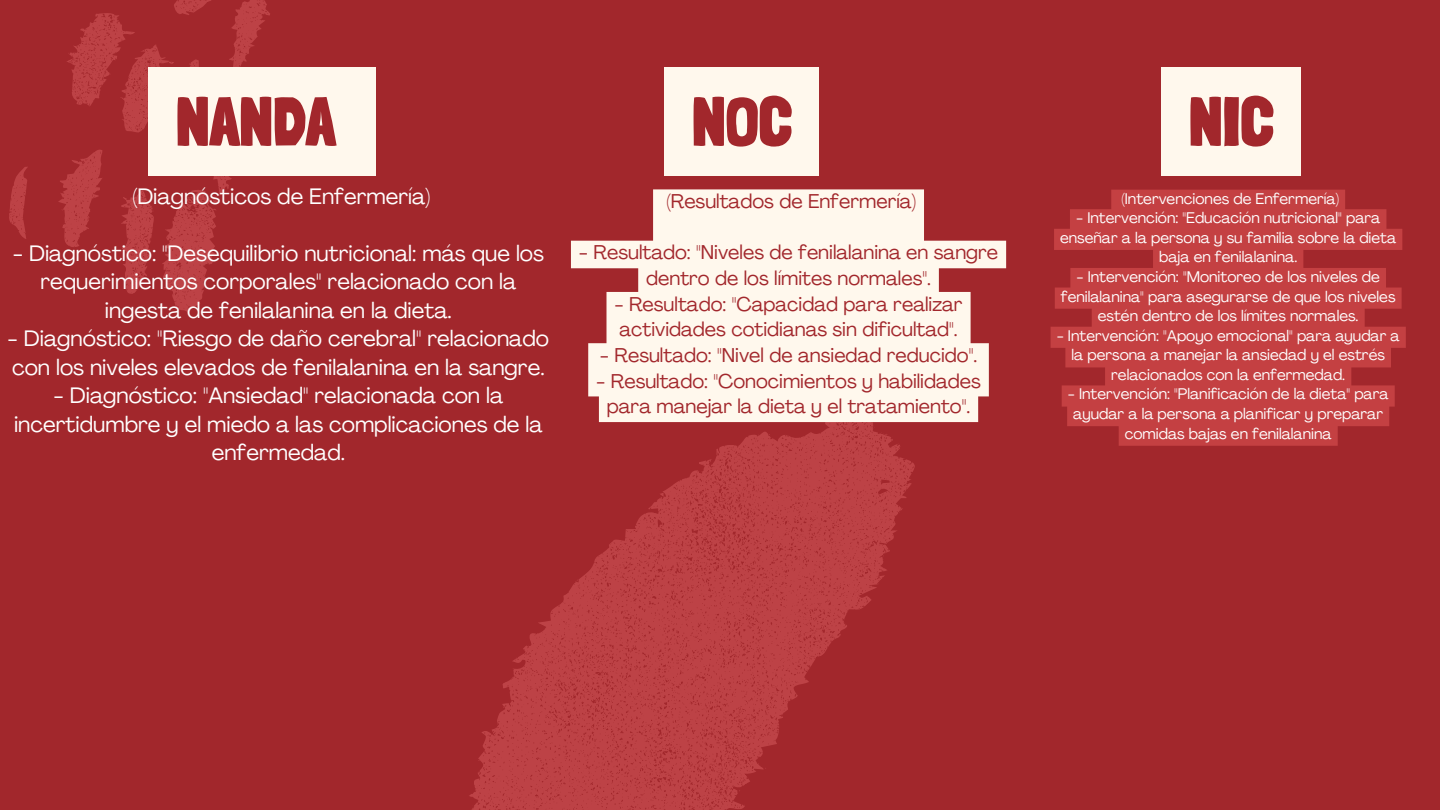
<style>
.page{position:relative;width:1440px;height:810px;background:#a2272c}
.page>*{position:absolute;margin:0;border:0;box-sizing:border-box;transform-origin:0 0}
.t1{font:900 68px "Londrina Solid";color:#a2272c}
.t2{font:22.1px/28.5px "Agrandir";color:#fff;text-align:center}
.t3{font:19.7px/25.6px "Agrandir";color:#a2272c;text-align:center}
.t4{font:15.2px/19.6px "Agrandir";color:#fff;text-align:center}
</style>
<div class="page">
<svg style="left:469px;top:422px;width:446px;height:388px;fill:#b73d41"></svg>
<svg style="left:657px;top:493px;width:7px;height:10px"></svg>
<svg style="left:571px;top:189px;width:435px;height:233px;fill:#fff8ed"></svg>
<svg style="left:9px;top:0;width:277px;height:315px"></svg>
<div style="left:665px;top:67px;width:154px;height:108px;background:#fff8ed"></div>
<svg style="left:1051px;top:190px;width:355px;height:256px;fill:#c44042"></svg>
<div style="left:149px;top:67px;width:227px;height:108px;background:#fff8ed"></div>
<div style="left:1162px;top:67px;width:139px;height:108px;background:#fff8ed"></div>
<p class="t1" style="left:176px;top:81px;width:161px">NANDA</p>
<p class="t1" style="left:1189px;top:81px;width:86px">NIC</p>
<h1 class="t1" style="left:692px;top:81px;width:101px">NOC</h1>
<h1 class="t2" style="left:132px;top:184px;width:299px">(Diagnósticos de Enfermería)</h1>
<p class="t2" style="left:13px;top:241px;width:533px">- Diagnóstico: "Desequilibrio nutricional: más que los requerimientos corporales" relacionado con la ingesta de fenilalanina en la dieta.</p>
<p class="t2" style="left:8px;top:327px;width:543px;text-align:left">- Diagnóstico: "Riesgo de daño cerebral" relacionado con los niveles elevados de fenilalanina en la sangre.</p>
<p class="t2" style="left:14px;top:384px;width:530px">- Diagnóstico: "Ansiedad" relacionada con la incertidumbre y el miedo a las complicaciones de la enfermedad.</p>
<p class="t3" style="left:666px;top:190px;width:251px">(Resultados de Enfermería)</p>
<h1 class="t3" style="left:579px;top:242px;width:421px">- Resultado: "Niveles de fenilalanina en sangre dentro de los límites normales".</h1>
<h1 class="t3" style="left:614px;top:293px;width:350px;text-align:left">- Resultado: "Capacidad para realizar actividades cotidianas sin dificultad".</h1>
<h1 class="t3" style="left:600px;top:344px;width:379px">- Resultado: "Nivel de ansiedad reducido".</h1>
<h1 class="t3" style="left:596px;top:370px;width:386px">- Resultado: "Conocimientos y habilidades para manejar la dieta y el tratamiento".</h1>
<h2 class="t4" style="left:1121px;top:190px;width:219px">(Intervenciones de Enfermería)</h2>
<h2 class="t4" style="left:1060px;top:210px;width:338px">- Intervención: "Educación nutricional" para enseñar a la persona y su familia sobre la dieta baja en fenilalanina.</h2>
<h3 class="t4" style="left:1061px;top:268px;width:336px">- Intervención: "Monitoreo de los niveles de fenilalanina" para asegurarse de que los niveles estén dentro de los límites normales.</h3>
<h3 class="t4" style="left:1057px;top:327px;width:345px">- Intervención: "Apoyo emocional" para ayudar a la persona a manejar la ansiedad y el estrés relacionados con la enfermedad.</h3>
<p class="t4" style="left:1068px;top:386px;width:322px">- Intervención: "Planificación de la dieta" para ayudar a la persona a planificar y preparar comidas bajas en fenilalanina</p>
</div>
